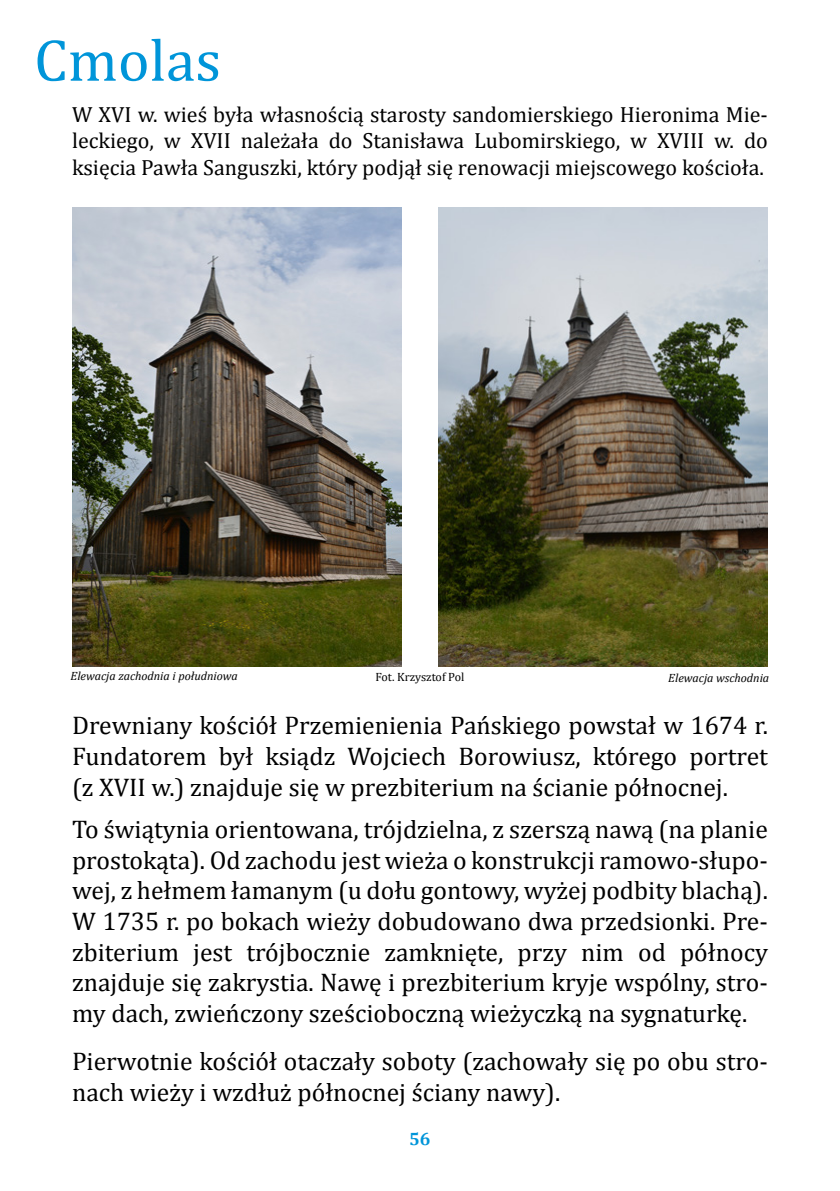
<style>
.page{position:relative;width:840px;height:1191px;background:#fff}
.page>*{position:absolute;margin:0;border:0;box-sizing:border-box;transform-origin:0 0}
.t1{font:60px "Cambria";color:#0095d9}
.t2{font:25.6px/30.8px "Cambria";color:#000;text-align:justify}
.t3{font:22px/26.4px "Cambria";color:#000;text-align:justify}
.t4{font:700 18px "Cambria";color:#0095d9}
.t5{font:italic 12px "Cambria";color:#000}
.t6{font:12px "Cambria";color:#000}
</style>
<div class="page">
<img style="left:72px;top:207px;width:329px;height:459px">
<img style="left:438px;top:207px;width:329px;height:459px">
<h1 class="t1" style="left:34px;top:25px;width:188px">Cmolas</h1>
<p class="t3" style="left:72px;top:101px;width:697px">W XVI w. wieś była własnością starosty sandomierskiego Hieronima Mie&shy;leckiego, w XVII należała do Stanisława Lubomirskiego, w XVIII w. do księcia Pawła Sanguszki, który podjął się renowacji miejscowego kościoła.</p>
<p class="t5" style="left:71px;top:668px;width:169px">Elewacja zachodnia i południowa</p>
<p class="t5" style="left:668px;top:669px;width:102px">Elewacja wschodnia</p>
<p class="t6" style="left:375px;top:670px;width:90px">Fot. Krzysztof Pol</p>
<p class="t2" style="left:72px;top:710px;width:697px">Drewniany kościół Przemienienia Pańskiego powstał w 1674 r.<br>Fundatorem był ksiądz Wojciech Borowiusz, którego portret (z XVII w.) znajduje się w prezbiterium na ścianie północnej.</p>
<p class="t2" style="left:72px;top:813px;width:697px">To świątynia orientowana, trójdzielna, z szerszą nawą (na planie prostokąta). Od zachodu jest wieża o konstrukcji ramowo-słupo&shy;wej, z hełmem łamanym (u dołu gontowy, wyżej podbity blachą).<br>W 1735 r. po bokach wieży dobudowano dwa przedsionki. Pre&shy;zbiterium jest trójbocznie zamknięte, przy nim od północy znajduje się zakrystia. Nawę i prezbiterium kryje wspólny, stro&shy;my dach, zwieńczony sześcioboczną wieżyczką na sygnaturkę.</p>
<p class="t2" style="left:72px;top:1045px;width:697px">Pierwotnie kościół otaczały soboty (zachowały się po obu stro&shy;nach wieży i wzdłuż północnej ściany nawy).</p>
<p class="t4" style="left:409px;top:1126px;width:23px">56</p>
</div>
